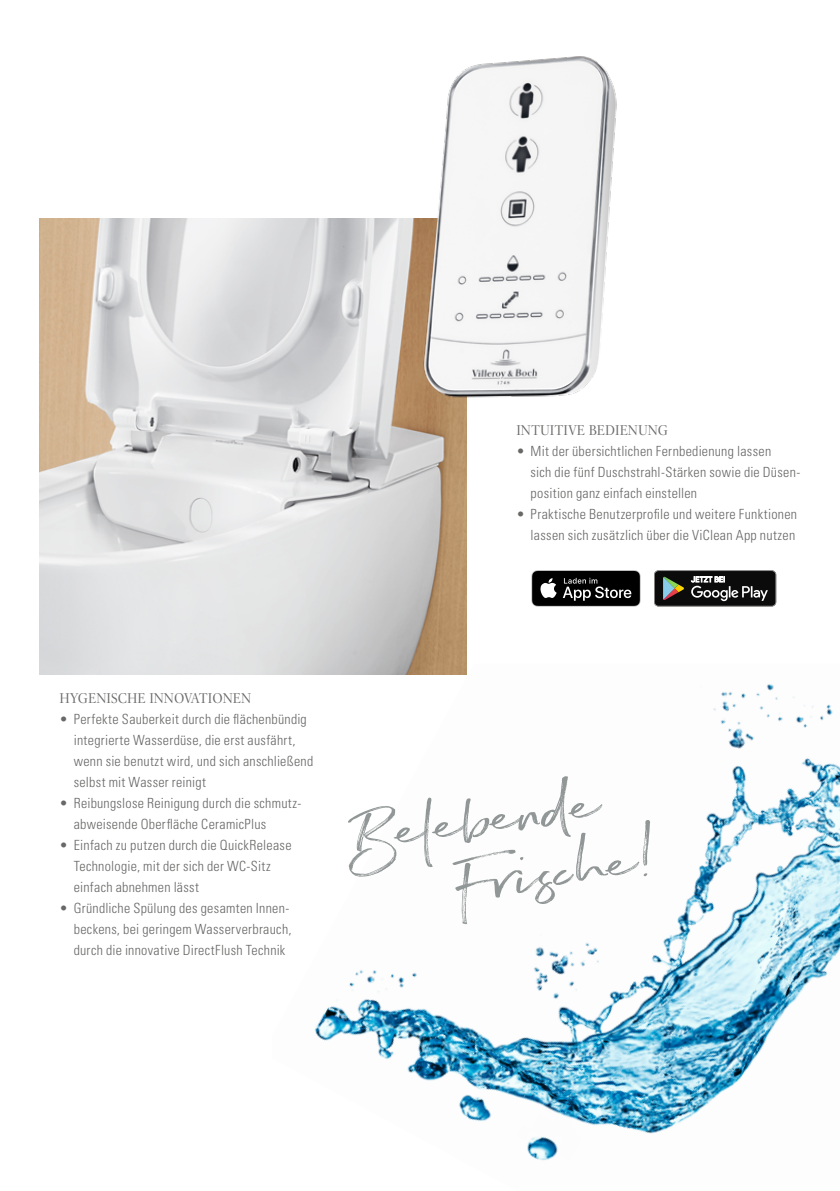
<style>
.page{position:relative;width:840px;height:1191px;background:#fff}
.page>*{position:absolute;margin:0;border:0;box-sizing:border-box;transform-origin:0 0}
.t1{font:81px/62px "Wild Spirit Alt";color:#919696;scale:1.5 1}
.t2{font:300 condensed 14px/21px "Univers LT";letter-spacing:.02em;color:#686867}
.t3{font:14px "Villeroy Boch";color:#686867}
</style>
<div class="page">
<img style="left:40px;top:218px;width:426px;height:457px">
<img style="left:402px;top:56px;width:215px;height:360px">
<img style="left:272px;top:663px;width:567px;height:498px">
<svg style="left:531px;top:570px;width:109px;height:36px"></svg>
<svg style="left:654px;top:570px;width:121px;height:36px"></svg>
<p class="t3" style="left:516px;top:421px;width:153px">INTUITIVE BEDIENUNG</p>
<p class="t2" style="left:530px;top:440px;width:271px;text-indent:-14px">• Mit der übersichtlichen Fernbedienung lassen<br>sich die fünf Duschstrahl-Stärken sowie die Düsen&shy;position ganz einfach einstellen</p>
<p class="t2" style="left:516px;top:503px;width:282px;text-align:right">• Praktische Benutzerprofile und weitere Funktionen lassen sich zusätzlich über die ViClean App nutzen</p>
<p class="t3" style="left:60px;top:689px;width:193px">HYGENISCHE INNOVATIONEN</p>
<p class="t2" style="left:74px;top:708px;width:241px;text-indent:-14px">• Perfekte Sauberkeit durch die flächenbündig integrierte Wasserdüse, die erst ausfährt, wenn sie benutzt wird, und sich anschließend selbst mit Wasser reinigt</p>
<p class="t2" style="left:74px;top:792px;width:228px;text-indent:-14px">• Reibungslose Reinigung durch die schmutz&shy;abweisende Oberfläche CeramicPlus</p>
<p class="t2" style="left:74px;top:834px;width:219px;text-indent:-14px">• Einfach zu putzen durch die QuickRelease<br>Technologie, mit der sich der WC-Sitz einfach abnehmen lässt</p>
<p class="t2" style="left:74px;top:897px;width:219px;text-indent:-14px">• Gründliche Spülung des gesamten Innen&shy;beckens, bei geringem Wasserverbrauch, durch die innovative DirectFlush Technik</p>
<h1 class="t1" style="left:448px;top:806px;width:134px;text-indent:-97px;rotate:-8deg">Belebende<br>Frische!</h1>
</div>
